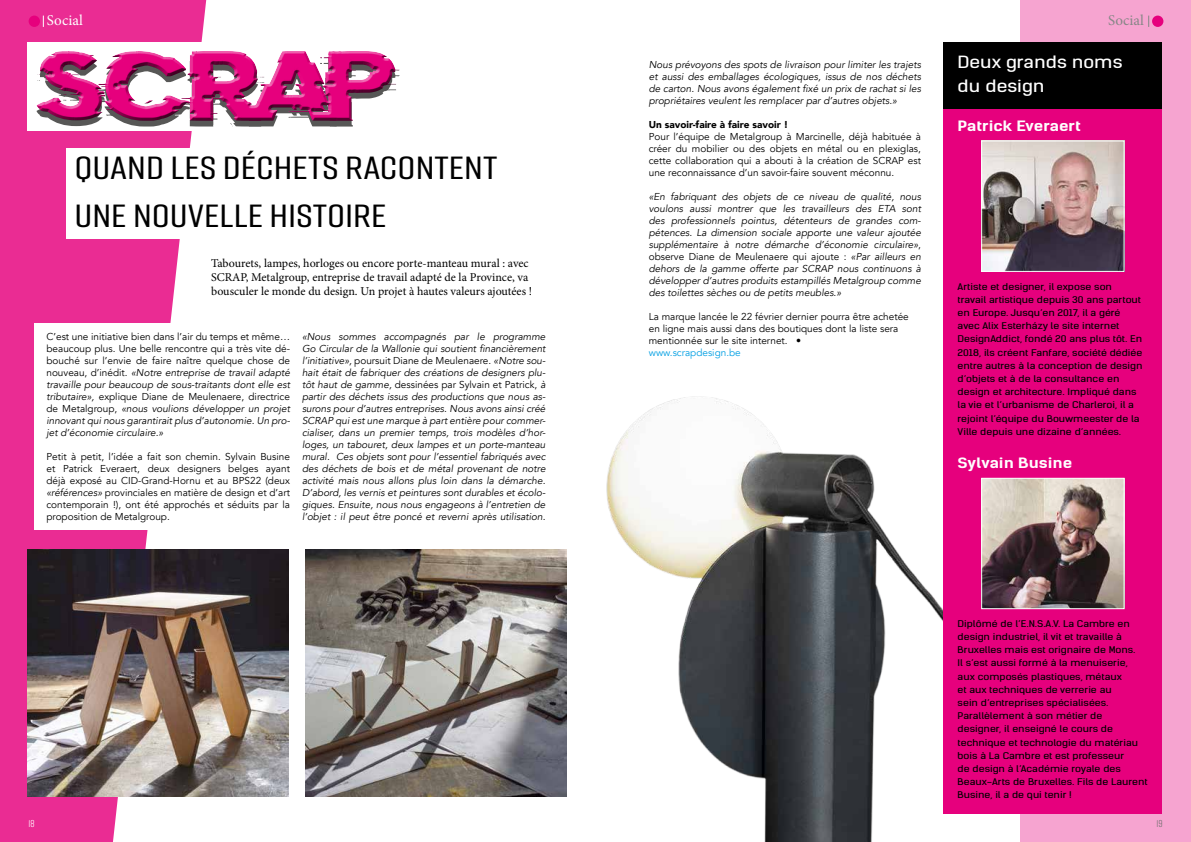
<style>
.page{position:relative;width:1191px;height:842px;background:#fff}
.page>*{position:absolute;margin:0;border:0;box-sizing:border-box;transform-origin:0 0}
.t1{font:77.7px "Doctor Glitch";color:#e6007d;scale:1.25 1}
.t2{font:500 32px/48px "Rift";color:#000;scale:1.25 1}
.t3{font:16px/24px "Kelson Sans";color:#fff;scale:1.25 1}
.t4{font:15px "Minion Pro";letter-spacing:.005em;color:#878787}
.t5{font:15px "Minion Pro";letter-spacing:.005em;color:#fff}
.t6{font:700 13.6px "Kelson Sans";color:#fff;scale:1.25 1}
.t7{font:12px/14.4px "Minion Pro";color:#000}
.t8{font:italic 10px/12px "Avenir";color:#000;text-align:justify}
.t9{font:10px/12px "Avenir";color:#000;text-align:justify}
.t10{font:900 10px "Avenir";color:#000}
.t11{font:10px "Avenir";color:#009fe3}
.t12{font:10px "Rift";color:#fff}
.t13{font:10px "Rift";color:#706f6f}
.t14{font:8.8px/13.2px "Kelson Sans";color:#000;scale:1.25 1}
.s1{font-size:70px}
.s2{font-style:italic}
.s3{font-style:normal}
</style>
<div class="page">
<div style="left:1020px;top:0;width:171px;height:842px;background:#f6a4d0"></div>
<img style="left:606px;top:396px;width:358px;height:446px">
<svg style="left:0;top:0;width:208px;height:842px;fill:#ea2c93"></svg>
<div style="left:943px;top:42px;width:219px;height:83px;background:#000"></div>
<div style="left:943px;top:109px;width:219px;height:704px;background:#e6007d"></div>
<img style="left:983px;top:480px;width:139px;height:127px">
<div style="left:981px;top:478px;width:143px;height:131px;border:1px solid #fff"></div>
<img style="left:983px;top:143px;width:139px;height:127px">
<div style="left:981px;top:141px;width:143px;height:131px;border:1px solid #fff"></div>
<img style="left:28px;top:550px;width:261px;height:246px">
<img style="left:306px;top:550px;width:260px;height:246px">
<div style="left:27px;top:43px;width:213px;height:88px;background:#fff"></div>
<div style="left:66px;top:148px;width:212px;height:91px;background:#fff"></div>
<div style="left:34px;top:323px;width:145px;height:207px;background:#fff"></div>
<div style="left:33px;top:49px;width:370px;height:75px;background:#000;opacity:.75"></div>
<div style="left:1152px;top:16px;width:11px;height:11px;background:#e6007d;border-radius:50%"></div>
<div style="left:29px;top:16px;width:11px;height:11px;background:#e6007d;border-radius:50%"></div>
<h3 class="t5" style="left:47px;top:10px;width:37px">Social</h3>
<h1 class="t1" style="left:37px;top:51px;width:308px">SCRAP <span class="s1">:</span></h1>
<h2 class="t2" style="left:75px;top:143px;width:340px">QUAND LES DÉCHETS RACONTENT<br>UNE NOUVELLE HISTOIRE</h2>
<p class="t7" style="left:211px;top:256px;width:322px">Tabourets, lampes, horloges ou encore porte-manteau mural : avec<br>SCRAP, Metalgroup, entreprise de travail adapté de la Province, va bousculer le monde du design. Un projet à hautes valeurs ajoutées !</p>
<p class="t9" style="left:46px;top:331px;width:245px">C’est une initiative bien dans l’air du temps et même… beaucoup plus. Une belle rencontre qui a très vite dé&shy;bouché sur l’envie de faire naître quelque chose de nouveau, d’inédit. <span class="s2">«Notre entreprise de travail adapté travaille pour beaucoup de sous-traitants dont elle est tributaire»,</span> explique Diane de Meulenaere, directrice de Metalgroup, <span class="s2">«nous voulions développer un projet innovant qui nous garantirait plus d’autonomie. Un pro&shy;jet d’économie circulaire.»</span></p>
<p class="t9" style="left:46px;top:451px;width:245px">Petit à petit, l’idée a fait son chemin. Sylvain Busine et Patrick Everaert, deux designers belges ayant déjà exposé au CID-Grand-Hornu et au BPS22 (deux <span class="s2">«références»</span> provinciales en matière de design et d’art contemporain !), ont été approchés et séduits par la proposition de Metalgroup.</p>
<p class="t8" style="left:302px;top:331px;width:245px">«Nous sommes accompagnés par le programme Go Circular de la Wallonie qui soutient financièrement l’initiative», <span class="s3">poursuit Diane de Meulenaere.</span> «Notre sou&shy;hait était de fabriquer des créations de designers plu&shy;tôt haut de gamme, <span class="s3">dessinées par Sylvain et Patrick,</span> à partir des déchets issus des productions que nous as&shy;surons pour d’autres entreprises. Nous avons ainsi créé SCRAP qui est une marque à part entière pour commer&shy;cialiser, dans un premier temps, trois modèles d’hor&shy;loges, un tabouret, deux lampes et un porte-manteau mural. Ces objets sont pour l’essentiel fabriqués avec des déchets de bois et de métal provenant de notre activité mais nous allons plus loin dans la démarche.<br>D’abord, les vernis et peintures sont durables et écolo&shy;giques. Ensuite, nous nous engageons à l’entretien de l’objet : il peut être poncé et reverni après utilisation.</p>
<p class="t8" style="left:649px;top:59px;width:274px">Nous prévoyons des spots de livraison pour limiter les trajets et aussi des emballages écologiques, issus de nos déchets de carton. Nous avons également fixé un prix de rachat si les propriétaires veulent les remplacer par d’autres objets.»</p>
<p class="t10" style="left:649px;top:116px;width:141px">Un savoir-faire à faire savoir !</p>
<p class="t9" style="left:649px;top:131px;width:274px">Pour l’équipe de Metalgroup à Marcinelle, déjà habituée à créer du mobilier ou des objets en métal ou en plexiglas, cette collaboration qui a abouti à la création de SCRAP est une reconnaissance d’un savoir-faire souvent méconnu.</p>
<p class="t8" style="left:649px;top:191px;width:274px">«En fabriquant des objets de ce niveau de qualité, nous voulons aussi montrer que les travailleurs des ETA sont des professionnels pointus, détenteurs de grandes com&shy;pétences. La dimension sociale apporte une valeur ajoutée supplémentaire à notre démarche d’économie circulaire»<span class="s3">, observe Diane de Meulenaere qui ajoute :</span> «Par ailleurs en dehors de la gamme offerte par SCRAP nous continuons à développer d’autres produits estampillés Metalgroup comme des toilettes sèches ou de petits meubles.»</p>
<p class="t9" style="left:649px;top:311px;width:261px;text-align:left">La marque lancée le 22 février dernier pourra être achetée en ligne mais aussi dans des boutiques dont la liste sera mentionnée sur le site internet. •</p>
<p class="t11" style="left:649px;top:347px;width:94px">www.scrapdesign.be</p>
<h3 class="t4" style="left:1108px;top:10px;width:37px">Social</h3>
<h3 class="t3" style="left:957px;top:50px;width:133px">Deux grands noms du design</h3>
<h3 class="t6" style="left:957px;top:118px;width:100px">Patrick Everaert</h3>
<p class="t14" style="left:957px;top:280px;width:149px">Artiste et designer, il expose son travail artistique depuis 30 ans partout en Europe. Jusqu’en 2017, il a géré avec Alix Esterházy le site internet DesignAddict, fondé 20 ans plus tôt. En 2018, ils créent Fanfare, société dédiée entre autres à la conception de design d’objets et à de la consultance en design et architecture. Impliqué dans la vie et l’urbanisme de Charleroi, il a rejoint l’équipe du Bouwmeester de la Ville depuis une dizaine d’années.</p>
<h3 class="t6" style="left:957px;top:455px;width:93px">Sylvain Busine</h3>
<p class="t14" style="left:957px;top:617px;width:153px">Diplômé de l’E.N.S.A.V. La Cambre en design industriel, il vit et travaille à Bruxelles mais est orignaire de Mons.<br>Il s’est aussi formé à la menuiserie,<br>aux composés plastiques, métaux<br>et aux techniques de verrerie au<br>sein d’entreprises spécialisées.<br>Parallèlement à son métier de designer, il enseigné le cours de technique et technologie du matériau bois à La Cambre et est professeur<br>de design à l’Académie royale des Beaux-Arts de Bruxelles. Fils de Laurent Busine, il a de qui tenir !</p>
<p class="t12" style="left:28px;top:816px;width:8px">18</p>
<p class="t13" style="left:1156px;top:816px;width:8px">19</p>
</div>
